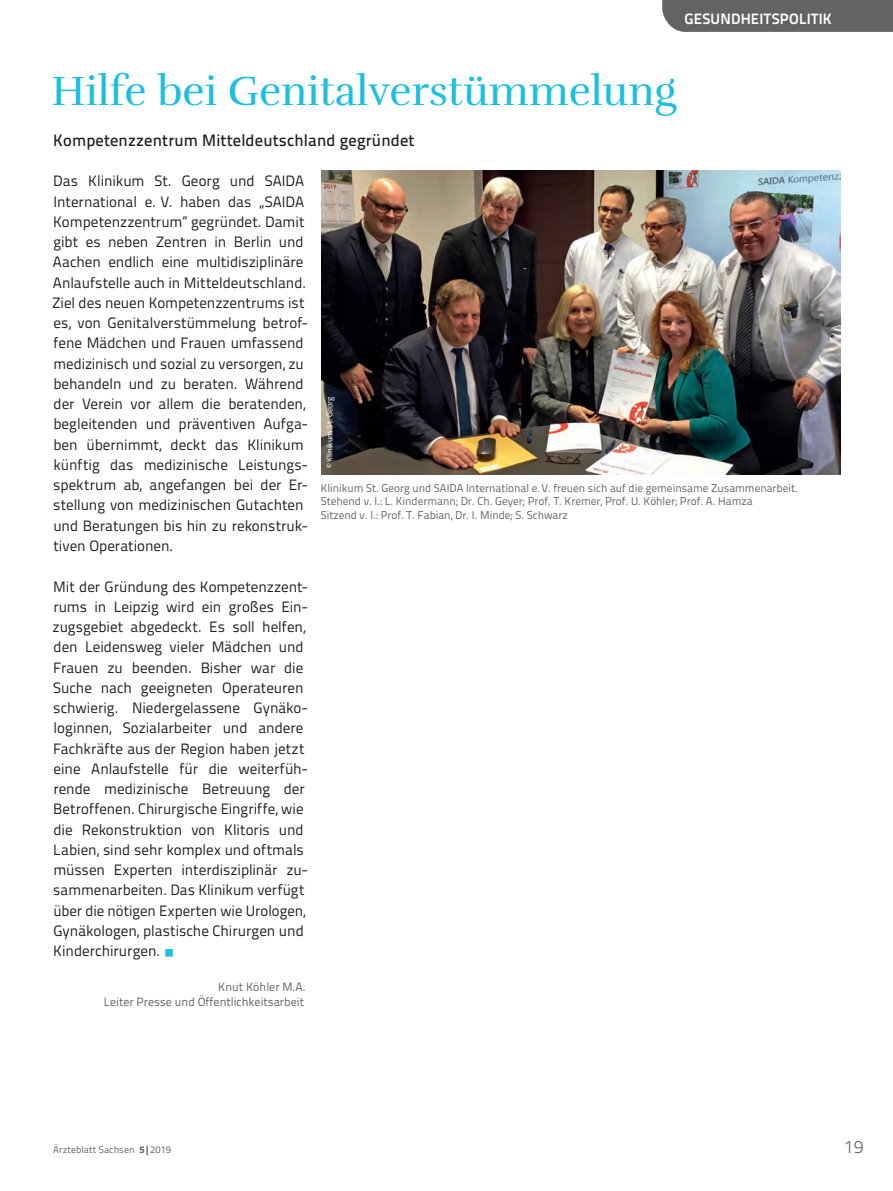
<style>
.page{position:relative;width:893px;height:1191px;background:#fff}
.page>*{position:absolute;margin:0;border:0;box-sizing:border-box;transform-origin:0 0}
.t1{font:42px "Rufina";color:#1cbfdf}
.t2{font:300 18px "Titillium Text";color:#636366}
.t3{font:500 16.5px "Titillium Text";letter-spacing:.01em;color:#231f20}
.t4{font:15px/20.2px "Titillium Text";color:#231f20}
.t5{font:700 15px "Titillium Text";letter-spacing:.015em;color:#fff}
.t6{font:12px/15px "Titillium Text";color:#636366;text-align:right}
.t7{font:11.25px/13.5px "Titillium Text";color:#636366}
.t8{font:9.75px "Titillium Text";letter-spacing:.01em;color:#636366}
.t9{font:8.25px "Titillium Text";color:#fff}
.s1{color:#1cbfdf}
.s2{font-weight:800}
</style>
<div class="page">
<div style="left:662px;top:0;width:231px;height:32px;background:#636366"></div>
<img style="left:321px;top:171px;width:519px;height:304px">
<p class="t5" style="left:685px;top:7px;width:149px">GESUNDHEITSPOLITIK</p>
<h1 class="t1" style="left:51px;top:66px;width:626px">Hilfe bei Genitalverstümmelung</h1>
<p class="t3" style="left:53px;top:128px;width:363px">Kompetenzzentrum Mitteldeutschland gegründet</p>
<p class="t4" style="left:52px;top:170px;width:258px">Das Klinikum St. Georg und SAIDA International e. V. haben das „SAIDA Kompetenzzentrum“ gegründet. Damit gibt es neben Zentren in Berlin und Aachen endlich eine multidisziplinäre Anlaufstelle auch in Mitteldeutschland.<br>Ziel des neuen Kompetenzzentrums ist es, von Genitalverstümmelung betrof&shy;fene Mädchen und Frauen umfassend medizinisch und sozial zu versorgen, zu behandeln und zu beraten. Während der Verein vor allem die beratenden, begleitenden und präventiven Aufga&shy;ben übernimmt, deckt das Klinikum künftig das medizinische Leistungs&shy;spektrum ab, angefangen bei der Er-- stellung von medizinischen Gutachten und Beratungen bis hin zu rekonstruk&shy;tiven Operationen.</p>
<p class="t4" style="left:53px;top:575px;width:257px">Mit der Gründung des Kompetenzzent&shy;rums in Leipzig wird ein großes Ein&shy;zugsgebiet abgedeckt. Es soll helfen, den Leidensweg vieler Mädchen und Frauen zu beenden. Bisher war die Suche nach geeigneten Operateuren schwierig. Niedergelassene Gynäko&shy;loginnen, Sozialarbeiter und andere Fachkräfte aus der Region haben jetzt eine Anlaufstelle für die weiterfüh&shy;rende medizinische Betreuung der Betroffenen. Chirurgische Eingriffe, wie die Rekonstruktion von Klitoris und Labien, sind sehr komplex und oftmals müssen Experten interdisziplinär zu-- sammenarbeiten. Das Klinikum verfügt über die nötigen Experten wie Urologen, Gynäkologen, plastische Chirurgen und Kinderchirurgen. <span class="s1">○</span></p>
<p class="t6" style="left:104px;top:979px;width:202px">Knut Köhler M.A.<br>Leiter Presse und Öffentlichkeitsarbeit</p>
<p class="t9" style="left:324px;top:468px;width:73px;rotate:-90deg">© Klinikum St. Georg</p>
<p class="t7" style="left:321px;top:480px;width:477px">Klinikum St. Georg und SAIDA International e. V. freuen sich auf die gemeinsame Zusammenarbeit.<br>Stehend v. l.: L. Kindermann; Dr. Ch. Geyer; Prof. T. Kremer, Prof. U. Köhler; Prof. A. Hamza<br>Sitzend v. l. : Prof. T. Fabian, Dr. I. Minde; S. Schwarz</p>
<p class="t8" style="left:53px;top:1142px;width:119px">Ärzteblatt Sachsen <span class="s2">5|</span>2019</p>
<p class="t2" style="left:844px;top:1133px;width:21px">19</p>
</div>
